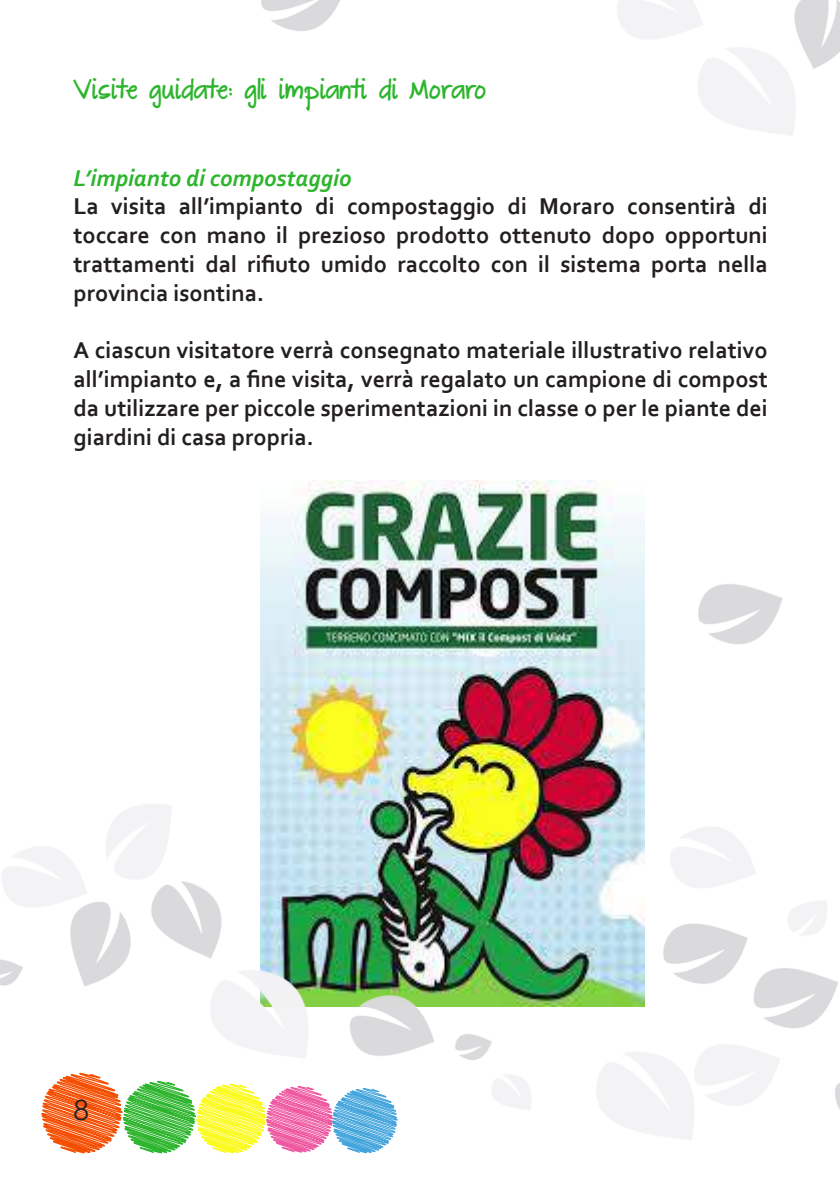
<style>
.page{position:relative;width:840px;height:1191px;background:#fff}
.page>*{position:absolute;margin:0;border:0;box-sizing:border-box;transform-origin:0 0}
.t1{font:28px "Century Gothic";color:#231f20}
.t2{font:700 24px/28.8px "Corbel";color:#231f20;text-align:justify}
.t3{font:700 24px "The Great Escape";color:#2eb52e}
.t4{font:italic 700 24px "Corbel";color:#2eb52e}
</style>
<div class="page">
<svg style="left:41px;top:1072px;width:357px;height:82px"></svg>
<img style="left:260px;top:480px;width:384px;height:526px">
<img style="left:156px;top:881px;width:66px;height:72px">
<img style="left:835px;top:1083px;width:4px;height:25px">
<img style="left:0;top:959px;width:23px;height:27px">
<img style="left:70px;top:895px;width:86px;height:91px">
<img style="left:2px;top:846px;width:96px;height:88px">
<img style="left:331px;top:969px;width:114px;height:113px">
<img style="left:198px;top:947px;width:128px;height:130px">
<img style="left:455px;top:1034px;width:37px;height:26px">
<img style="left:644px;top:918px;width:104px;height:89px">
<img style="left:734px;top:940px;width:104px;height:114px">
<img style="left:89px;top:804px;width:94px;height:81px">
<img style="left:767px;top:0;width:72px;height:80px">
<img style="left:698px;top:584px;width:85px;height:61px">
<img style="left:261px;top:0;width:79px;height:31px">
<p class="t3" style="left:73px;top:77px;width:414px">Visite guidate: gli impianti di Moraro</p>
<p class="t4" style="left:73px;top:163px;width:279px">L’impianto di compostaggio</p>
<p class="t2" style="left:73px;top:191px;width:695px">La visita all’impianto di compostaggio di Moraro consentirà di toccare con mano il prezioso prodotto ottenuto dopo opportuni trattamenti dal rifiuto umido raccolto con il sistema porta nella provincia isontina.</p>
<p class="t2" style="left:73px;top:335px;width:695px">A ciascun visitatore verrà consegnato materiale illustrativo relativo all’impianto e, a fine visita, verrà regalato un campione di compost da utilizzare per piccole sperimentazioni in classe o per le piante dei giardini di casa propria.</p>
<p class="t1" style="left:73px;top:1090px;width:17px">8</p>
</div>
